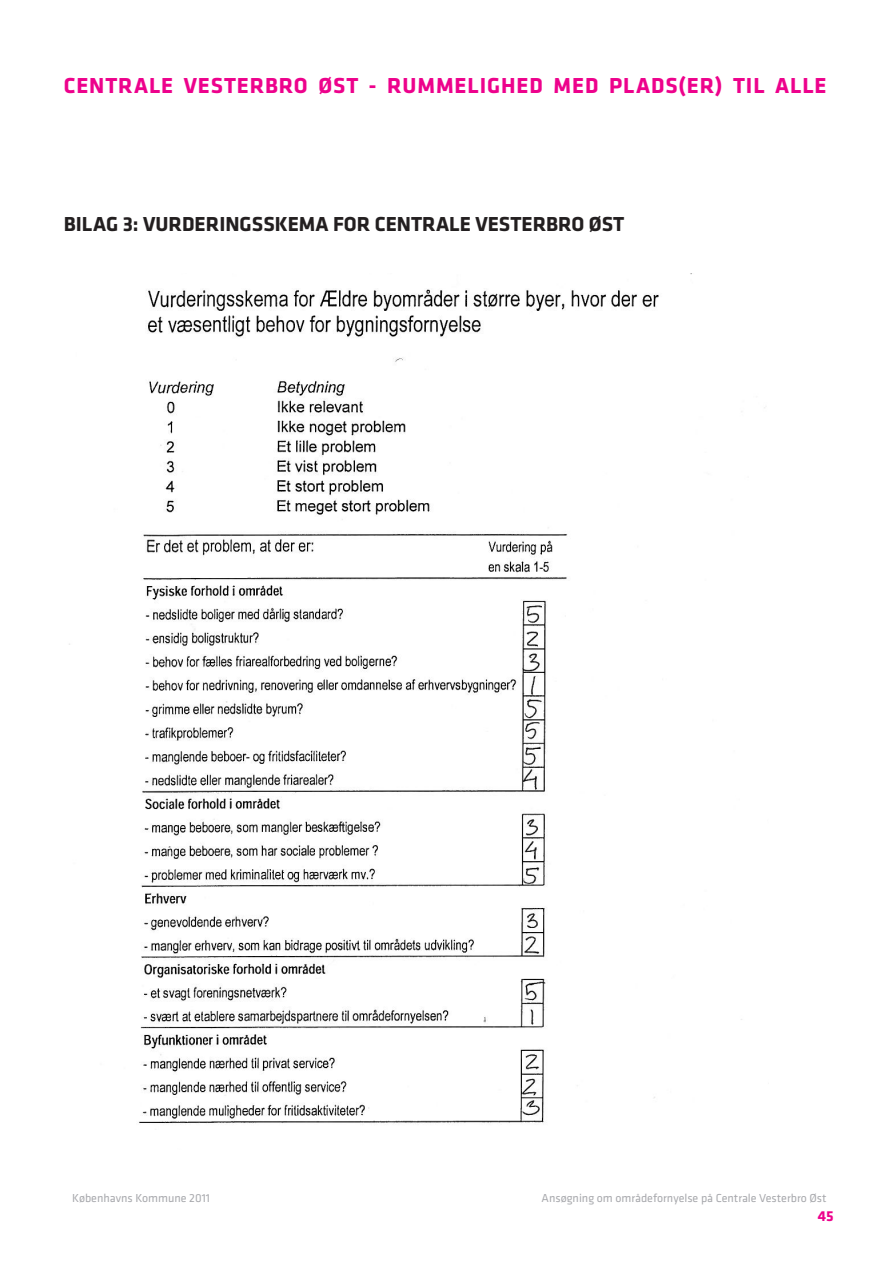
<style>
.page{position:relative;width:893px;height:1263px;background:#fff}
.page>*{position:absolute;margin:0;border:0;box-sizing:border-box;transform-origin:0 0}
.t1{font:700 22.5px "Klavika";letter-spacing:.04em;color:#ed028c}
.t2{font:700 21px "Klavika";color:#231f20}
.t3{font:700 15px "Klavika";color:#ed028c}
.t4{font:12px "Klavika";color:#a8a9ad}
</style>
<div class="page">
<img style="left:69px;top:273px;width:696px;height:851px">
<h1 class="t1" style="left:64px;top:74px;width:764px">CENTRALE VESTERBRO ØST - RUMMELIGHED MED PLADS(ER) TIL ALLE</h1>
<h2 class="t2" style="left:64px;top:212px;width:562px">BILAG 3: VURDERINGSSKEMA FOR CENTRALE VESTERBRO ØST</h2>
<p class="t4" style="left:72px;top:1193px;width:139px">Københavns Kommune 2011</p>
<p class="t4" style="left:542px;top:1193px;width:286px">Ansøgning om områdefornyelse på Centrale Vesterbro Øst</p>
<p class="t3" style="left:818px;top:1207px;width:17px">45</p>
</div>
